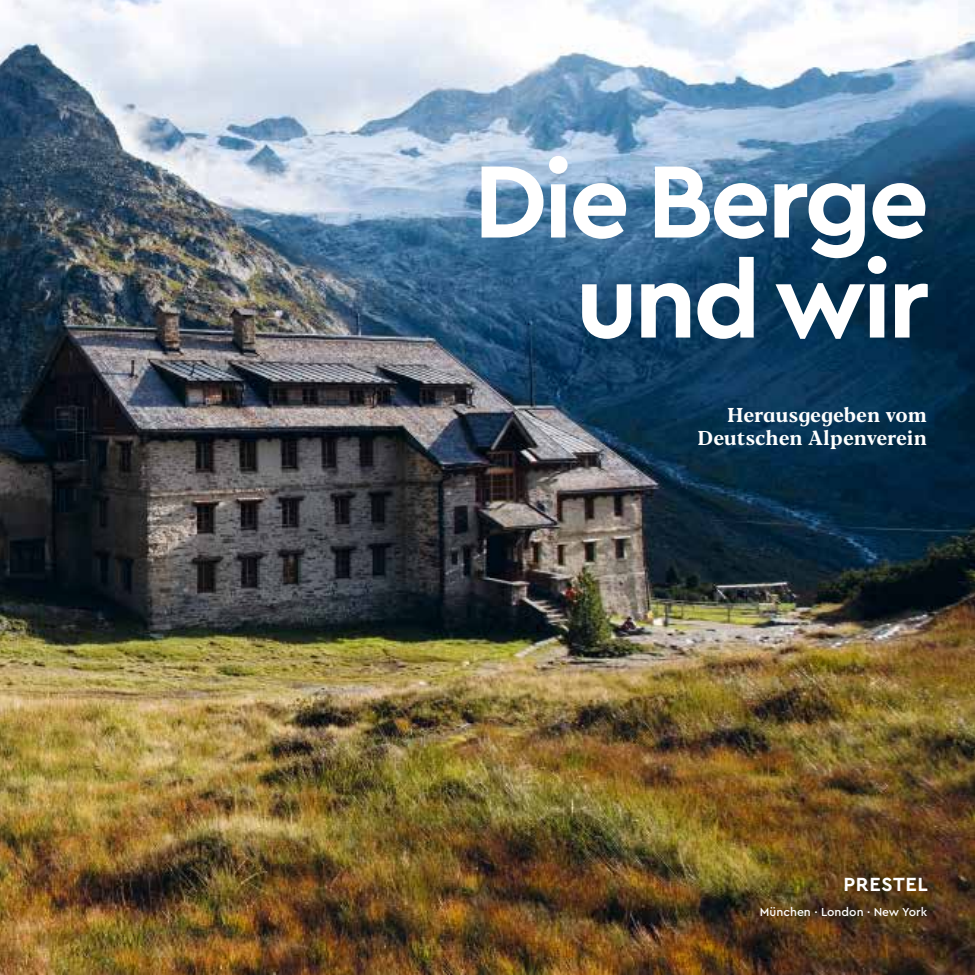
<style>
.page{position:relative;width:975px;height:975px;background:#fff}
.page>*{position:absolute;margin:0;border:0;box-sizing:border-box;transform-origin:0 0}
.t1{font:700 107.5px/100px "Cera PRO";letter-spacing:-.035em;color:#fff;text-align:right}
.t2{font:700 20px/23.5px "Blacker Text";letter-spacing:-.01em;color:#fff;text-align:right}
.t3{font:700 20px "Cera PRO";letter-spacing:.03em;color:#fff}
.t4{font:500 12.12px "Cera PRO";color:#fff}
</style>
<div class="page">
<img style="left:0;top:0;width:974px;height:974px">
<div style="left:749px;top:866px;width:189px;height:61px;background:#000;opacity:.75"></div>
<h1 class="t1" style="left:473px;top:147px;width:457px">Die Berge und wir</h1>
<p class="t2" style="left:697px;top:404px;width:231px">Herausgegeben vom<br>Deutschen Alpenverein</p>
<p class="t3" style="left:843px;top:870px;width:86px">PRESTEL</p>
<p class="t4" style="left:759px;top:903px;width:169px">München · London · New York</p>
</div>
